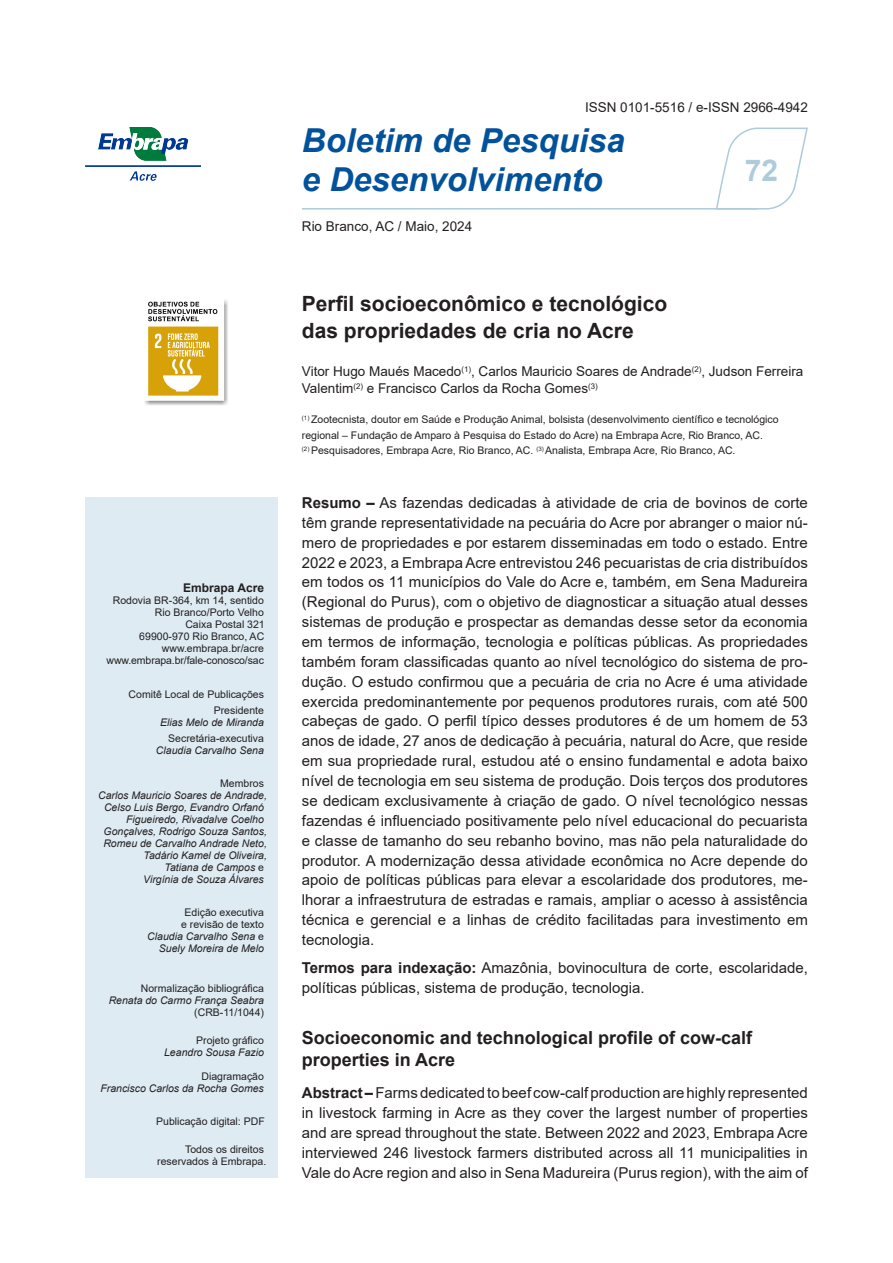
<style>
.page{position:relative;width:893px;height:1263px;background:#fff}
.page>*{position:absolute;margin:0;border:0;box-sizing:border-box;transform-origin:0 0}
.titulo_serie{font:italic 700 33px/39px "Arial";color:#01519b}
.numero_serie{font:700 30px "Arial";color:#adcbdb}
.titulo{font:700 21px/27.3px "Arial";color:#231f20}
.titulo_ingles{font:700 18px/21.3px "Arial";color:#231f20}
.resumo{font:15px/19.8px "Arial";color:#231f20;text-align:justify}
.abstract{font:15px/19.8px "Arial";color:#231f20;text-align:justify}
.termos_indexacao{font:15px/19.8px "Arial";color:#231f20}
.autores{font:13.5px/16.8px "Arial";color:#231f20}
.issn{font:13.5px "Arial";color:#231f20}
.imprenta{font:13.5px "Arial";color:#231f20}
.cgpe{font:700 12px "Arial";color:#231f20}
.expediente{font:italic 10.5px/12px "Arial";color:#231f20;text-align:right}
.autores_notas{font:10.5px/15.3px "Arial";color:#231f20}
.expediente-2{font:10.5px/12px "Arial";color:#231f20;text-align:right}
.expediente-subtitulo{font:10.5px "Arial";color:#231f20}
.expediente-espaco{font:10.5px/12px "Arial";color:#231f20;text-align:center}
.s1{font-style:normal}
.s2{font-weight:700}
</style>
<div class="page">
<hr style="left:302px;top:208px;width:455px;height:2px;background:#adcbdb">
<div style="left:85px;top:497px;width:192px;height:681px;background:#deebf2"></div>
<svg style="left:715px;top:127px;width:93px;height:83px"></svg>
<img style="left:85px;top:128px;width:115px;height:52px">
<img style="left:144px;top:300px;width:84px;height:105px">
<p class="cgpe" style="left:183px;top:580px;width:82px">Embrapa Acre</p>
<p class="expediente-2" style="left:113px;top:594px;width:153px">Rodovia BR-364, km 14, sentido<br>Rio Branco/Porto Velho<br>Caixa Postal 321</p>
<p class="expediente-2" style="left:139px;top:630px;width:126px">69900-970 Rio Branco, AC</p>
<p class="expediente-2" style="left:107px;top:642px;width:159px">www.embrapa.br/acre www.embrapa.br/fale-conosco/sac</p>
<p class="expediente-espaco" style="left:129px;top:688px;width:137px">Comitê Local de Publicações</p>
<p class="expediente-subtitulo" style="left:214px;top:703px;width:52px">Presidente</p>
<p class="expediente" style="left:160px;top:716px;width:105px">Elias Melo de Miranda</p>
<p class="expediente-subtitulo" style="left:168px;top:731px;width:97px">Secretária-executiva</p>
<p class="expediente" style="left:156px;top:744px;width:109px">Claudia Carvalho Sena</p>
<p class="expediente-subtitulo" style="left:220px;top:776px;width:45px">Membros</p>
<p class="expediente" style="left:98px;top:789px;width:170px">Carlos Mauricio Soares de Andrade,<br>Celso Luis Bergo, Evandro Orfanó<br>Figueiredo, Rivadalve Coelho<br>Gonçalves, Rodrigo Souza Santos,<br>Romeu de Carvalho Andrade Neto,<br>Tadário Kamel de Oliveira,<br>Tatiana de Campos <span class="s1">e<br></span>Virgínia de Souza Álvares</p>
<p class="expediente-espaco" style="left:181px;top:906px;width:84px">Edição executiva e revisão de texto</p>
<p class="expediente" style="left:147px;top:930px;width:118px">Claudia Carvalho Sena <span class="s1">e</span></p>
<p class="expediente" style="left:159px;top:942px;width:107px">Suely Moreira de Melo</p>
<p class="expediente-subtitulo" style="left:141px;top:981px;width:125px">Normalização bibliográfica</p>
<p class="expediente" style="left:109px;top:994px;width:157px">Renata do Carmo França Seabra <span class="s1">(CRB-11/1044)</span></p>
<p class="expediente-subtitulo" style="left:196px;top:1033px;width:69px">Projeto gráfico</p>
<p class="expediente" style="left:164px;top:1047px;width:101px">Leandro Sousa Fazio</p>
<p class="expediente-2" style="left:202px;top:1071px;width:64px">Diagramação</p>
<p class="expediente" style="left:100px;top:1083px;width:165px">Francisco Carlos da Rocha Gomes</p>
<p class="expediente-2" style="left:156px;top:1115px;width:110px">Publicação digital: PDF</p>
<p class="expediente-2" style="left:157px;top:1143px;width:111px">Todos os direitos reservados à Embrapa.</p>
<p class="issn" style="left:585px;top:98px;width:224px">ISSN 0101-5516 / e-ISSN 2966-4942</p>
<p class="titulo_serie" style="left:302px;top:122px;width:324px">Boletim de Pesquisa e Desenvolvimento</p>
<p class="imprenta" style="left:302px;top:217px;width:172px">Rio Branco, AC / Maio, 2024</p>
<p class="numero_serie" style="left:745px;top:149px;width:35px">72</p>
<p class="titulo" style="left:302px;top:290px;width:367px">Perfil socioeconômico e tecnológico das propriedades de cria no Acre</p>
<p class="autores" style="left:302px;top:363px;width:503px">Vitor Hugo Maués Macedo<sup>(1)</sup>, Carlos Mauricio Soares de Andrade<sup>(2)</sup>, Judson Ferreira<br>Valentim<sup>(2)</sup> e Francisco Carlos da Rocha Gomes<sup>(3)</sup></p>
<p class="autores_notas" style="left:302px;top:412px;width:478px"><sup>(1)</sup> Zootecnista, doutor em Saúde e Produção Animal, bolsista (desenvolvimento científico e tecnológico regional – Fundação de Amparo à Pesquisa do Estado do Acre) na Embrapa Acre, Rio Branco, AC.<br><sup>(2)</sup> Pesquisadores, Embrapa Acre, Rio Branco, AC. <sup>(3)</sup> Analista, Embrapa Acre, Rio Branco, AC.</p>
<p class="resumo" style="left:302px;top:493px;width:507px"><span class="s2">Resumo –</span> As fazendas dedicadas à atividade de cria de bovinos de corte têm grande representatividade na pecuária do Acre por abranger o maior nú&shy;mero de propriedades e por estarem disseminadas em todo o estado. Entre 2022 e 2023, a Embrapa Acre entrevistou 246 pecuaristas de cria distribuídos em todos os 11 municípios do Vale do Acre e, também, em Sena Madureira (Regional do Purus), com o objetivo de diagnosticar a situação atual desses sistemas de produção e prospectar as demandas desse setor da economia em termos de informação, tecnologia e políticas públicas. As propriedades também foram classificadas quanto ao nível tecnológico do sistema de pro&shy;dução. O estudo confirmou que a pecuária de cria no Acre é uma atividade exercida predominantemente por pequenos produtores rurais, com até 500 cabeças de gado. O perfil típico desses produtores é de um homem de 53 anos de idade, 27 anos de dedicação à pecuária, natural do Acre, que reside em sua propriedade rural, estudou até o ensino fundamental e adota baixo nível de tecnologia em seu sistema de produção. Dois terços dos produtores se dedicam exclusivamente à criação de gado. O nível tecnológico nessas fazendas é influenciado positivamente pelo nível educacional do pecuarista e classe de tamanho do seu rebanho bovino, mas não pela naturalidade do produtor. A modernização dessa atividade econômica no Acre depende do apoio de políticas públicas para elevar a escolaridade dos produtores, me&shy;lhorar a infraestrutura de estradas e ramais, ampliar o acesso à assistência técnica e gerencial e a linhas de crédito facilitadas para investimento em tecnologia.</p>
<p class="termos_indexacao" style="left:302px;top:958px;width:507px"><span class="s2">Termos para indexação:</span> Amazônia, bovinocultura de corte, escolaridade, políticas públicas, sistema de produção, tecnologia.</p>
<p class="titulo_ingles" style="left:302px;top:1028px;width:452px">Socioeconomic and technological profile of cow-calf properties in Acre</p>
<p class="abstract" style="left:302px;top:1083px;width:507px"><span class="s2">Abstract –</span> Farms dedicated to beef cow-calf production are highly represented in livestock farming in Acre as they cover the largest number of properties and are spread throughout the state. Between 2022 and 2023, Embrapa Acre interviewed 246 livestock farmers distributed across all 11 municipalities in Vale do Acre region and also in Sena Madureira (Purus region), with the aim of</p>
</div>
